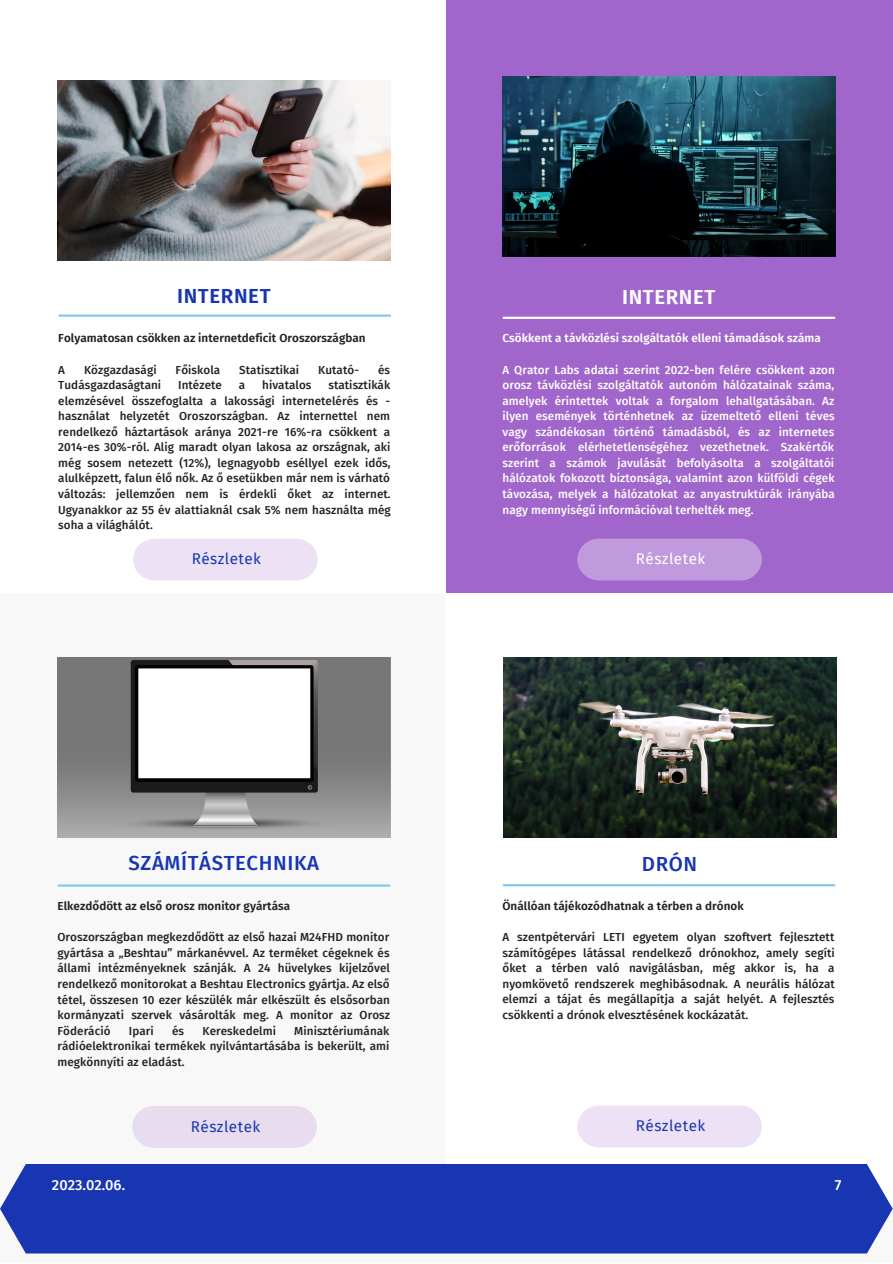
<style>
.page{position:relative;width:893px;height:1264px;background:#fff}
.page>*{position:absolute;margin:0;border:0;box-sizing:border-box;transform-origin:0 0}
.t1{font:500 20.4px "Fira Sans";letter-spacing:.03em;color:#1836b2}
.t2{font:600 20.4px "Fira Sans";letter-spacing:.03em;color:#1836b2}
.t3{font:600 20.4px "Fira Sans";letter-spacing:.03em;color:#fff}
.t4{font:15.3px "Fira Sans";letter-spacing:.03em;color:#1836b2}
.t5{font:15.3px "Fira Sans";letter-spacing:.03em;color:#fff}
.t6{font:500 14.55px "Fira Sans";color:#fff}
.t7{font:500 11.7px/15.6px "Fira Sans";letter-spacing:.005em;color:#222;text-align:justify}
.t8{font:500 11.7px/15.6px "Fira Sans";letter-spacing:.005em;color:#fff;text-align:justify}
.t9{font:600 11.7px "Fira Sans";letter-spacing:.005em;color:#222}
.t10{font:600 11.7px "Fira Sans";letter-spacing:.005em;color:#fff}
</style>
<div class="page">
<div style="left:0;top:0;width:892px;height:1262px;background:#f8f8f8"></div>
<div style="left:446px;top:592px;width:446px;height:616px;background:#fff"></div>
<div style="left:0;top:0;width:446px;height:592px;background:#fff"></div>
<div style="left:446px;top:0;width:446px;height:593px;background:#a066cb"></div>
<img style="left:58px;top:81px;width:332px;height:180px">
<div style="left:133px;top:538px;width:184px;height:42px;background:#ede2f5;border-radius:21px"></div>
<hr style="left:59px;top:314px;width:331px;height:3px;background:#86c7ed">
<img style="left:57px;top:657px;width:333px;height:180px">
<div style="left:132px;top:1105px;width:185px;height:42px;background:#e7ddef;border-radius:21px"></div>
<hr style="left:59px;top:884px;width:330px;height:2px;background:#86c7ed">
<img style="left:502px;top:76px;width:333px;height:180px">
<div style="left:577px;top:538px;width:184px;height:42px;background:#c09adc;border-radius:21px"></div>
<hr style="left:503px;top:317px;width:331px;height:2px;background:#fff">
<img style="left:503px;top:657px;width:333px;height:180px">
<div style="left:577px;top:1105px;width:184px;height:42px;background:#ede2f5;border-radius:21px"></div>
<hr style="left:503px;top:884px;width:331px;height:2px;background:#86c7ed">
<div style="left:0;top:1164px;width:892px;height:89px;background:#1836b2"></div>
<h1 class="t2" style="left:177px;top:284px;width:95px">INTERNET</h1>
<p class="t9" style="left:58px;top:331px;width:309px">Folyamatosan csökken az internetdeficit Oroszországban</p>
<p class="t7" style="left:58px;top:362px;width:8px">A</p>
<p class="t7" style="left:84px;top:362px;width:74px">Közgazdasági</p>
<p class="t7" style="left:176px;top:362px;width:46px">Főiskola</p>
<p class="t7" style="left:239px;top:362px;width:61px">Statisztikai</p>
<p class="t7" style="left:318px;top:362px;width:42px">Kutató-</p>
<p class="t7" style="left:378px;top:362px;width:14px">és</p>
<p class="t7" style="left:58px;top:377px;width:104px">Tudásgazdaságtani</p>
<p class="t7" style="left:178px;top:377px;width:45px">Intézete</p>
<p class="t7" style="left:239px;top:377px;width:8px">a</p>
<p class="t7" style="left:262px;top:377px;width:51px">hivatalos</p>
<p class="t7" style="left:58px;top:377px;width:334px;text-indent:270px">statisztikák elemzésével összefoglalta a lakossági internetelérés és - használat helyzetét Oroszországban. Az internettel nem rendelkező háztartások aránya 2021-re 16%-ra csökkent a 2014-es 30%-ról. Alig maradt olyan lakosa az országnak, aki még sosem netezett (12%), legnagyobb eséllyel ezek idős, alulképzett, falun élő nők. Az ő esetükben már nem is várható változás: jellemzően nem is érdekli őket az internet.<br>Ugyanakkor az 55 év alattiaknál csak 5% nem használta még soha a világhálót.</p>
<h2 class="t4" style="left:192px;top:550px;width:71px">Részletek</h2>
<h1 class="t3" style="left:622px;top:285px;width:95px">INTERNET</h1>
<p class="t10" style="left:502px;top:331px;width:320px">Csökkent a távközlési szolgáltatók elleni támadások száma</p>
<p class="t8" style="left:502px;top:362px;width:334px">A Qrator Labs adatai szerint 2022-ben felére csökkent azon orosz távközlési szolgáltatók autonóm hálózatainak száma, amelyek érintettek voltak a forgalom lehallgatásában. Az ilyen események történhetnek az üzemeltető elleni téves vagy szándékosan történő támadásból, és az internetes erőforrások elérhetetlenségéhez vezethetnek. Szakértők szerint a számok javulását befolyásolta a szolgáltatói hálózatok fokozott biztonsága, valamint azon külföldi cégek távozása, melyek a hálózatokat az anyastruktúrák irányába nagy mennyiségű információval terhelték meg.</p>
<h2 class="t5" style="left:635px;top:550px;width:71px">Részletek</h2>
<h1 class="t1" style="left:128px;top:851px;width:192px">SZÁMÍTÁSTECHNIKA</h1>
<p class="t9" style="left:57px;top:899px;width:234px">Elkezdődött az első orosz monitor gyártása</p>
<p class="t7" style="left:57px;top:929px;width:334px">Oroszországban megkezdődött az első hazai M24FHD monitor gyártása a „Beshtau” márkanévvel. Az terméket cégeknek és állami intézményeknek szánják. A 24 hüvelykes kijelzővel rendelkező monitorokat a Beshtau Electronics gyártja. Az első tétel, összesen 10 ezer készülék már elkészült és elsősorban kormányzati szervek vásárolták meg. A monitor az Orosz Föderáció</p>
<p class="t7" style="left:57px;top:1022px;width:333px;text-indent:237px">Minisztériumának rádióelektronikai termékek nyilvántartásába is bekerült, ami megkönnyíti az eladást.</p>
<p class="t7" style="left:129px;top:1022px;width:26px">Ipari</p>
<p class="t7" style="left:172px;top:1022px;width:14px">és</p>
<p class="t7" style="left:202px;top:1022px;width:75px">Kereskedelmi</p>
<h2 class="t4" style="left:191px;top:1117px;width:71px">Részletek</h2>
<h1 class="t1" style="left:641px;top:851px;width:57px">DRÓN</h1>
<p class="t9" style="left:502px;top:898px;width:243px">Önállóan tájékozódhatnak a térben a drónok</p>
<p class="t7" style="left:502px;top:929px;width:334px">A szentpétervári LETI egyetem olyan szoftvert fejlesztett számítógépes látással rendelkező drónokhoz, amely segíti őket a térben való navigálásban, még akkor is, ha a nyomkövető rendszerek meghibásodnak. A neurális hálózat elemzi a tájat és megállapítja a saját helyét. A fejlesztés csökkenti a drónok elvesztésének kockázatát.</p>
<h2 class="t4" style="left:635px;top:1116px;width:71px">Részletek</h2>
<p class="t6" style="left:52px;top:1176px;width:75px">2023.02.06.</p>
<p class="t6" style="left:834px;top:1176px;width:8px">7</p>
</div>
